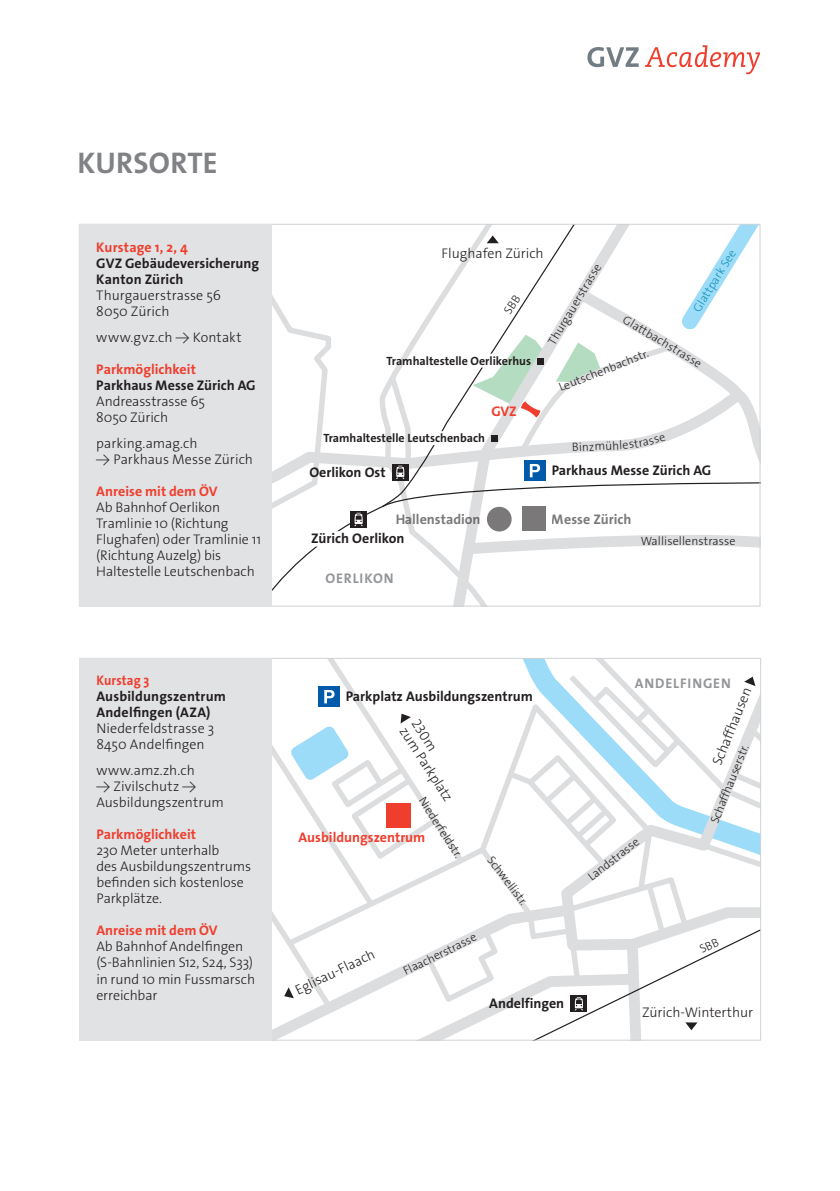
<style>
.page{position:relative;width:840px;height:1191px;background:#fff}
.page>*{position:absolute;margin:0;border:0;box-sizing:border-box;transform-origin:0 0}
.t1{font:30px "The Sans LP7 Bld";letter-spacing:.01em;color:#808285}
.t2{font:14px/16px "The Sans LP3 Lig";letter-spacing:-.005em;color:#231f20}
.t3{font:14px/16px "The Sans LP7 Bld";color:#231f20}
.t4{font:14px "The Sans LP7 Bld";color:#ef3e2e}
.t5{font:14px "The Sans LP7 Bld";letter-spacing:.06em;color:#939598}
.t6{font:14px "The Sans LP3 Lig";letter-spacing:.015em;color:#231f20}
.t7{font:14px "The Sans LP7 Bld";color:#ef3e2e;scale:.92 1}
.t8{font:12px "The Sans LP3 Lig";letter-spacing:.01em;color:#231f20}
.t9{font:12px "The Sans LP7 Bld";color:#231f20}
.t10{font:12px "The Sans LP3 Lig";color:#1092b8}
</style>
<div class="page">
<svg style="left:587px;top:47px;width:51px;height:20px"></svg>
<svg style="left:645px;top:45px;width:114px;height:29px"></svg>
<svg style="left:272px;top:911px;width:12px;height:127px"></svg>
<div style="left:79px;top:658px;width:193px;height:382px;background:#e1e2e4"></div>
<svg style="left:333px;top:453px;width:44px;height:14px"></svg>
<svg style="left:272px;top:295px;width:61px;height:183px"></svg>
<svg style="left:272px;top:478px;width:105px;height:113px"></svg>
<svg style="left:350px;top:511px;width:16px;height:16px"></svg>
<svg style="left:354px;top:513px;width:8px;height:13px"></svg>
<svg style="left:314px;top:531px;width:29px;height:15px"></svg>
<div style="left:79px;top:224px;width:193px;height:382px;background:#e1e2e4"></div>
<svg style="left:284px;top:669px;width:476px;height:371px"></svg>
<svg style="left:377px;top:224px;width:382px;height:382px"></svg>
<h1 class="t1" style="left:77px;top:144px;width:142px">KURSORTE</h1>
<p class="t4" style="left:96px;top:238px;width:93px">Kurstage 1, 2, 4</p>
<p class="t3" style="left:96px;top:255px;width:164px">GVZ Gebäudeversicherung<br>Kanton Zürich</p>
<p class="t2" style="left:96px;top:287px;width:126px">Thurgauerstrasse 56<br>8050 Zürich</p>
<p class="t6" style="left:96px;top:328px;width:147px">www.gvz.ch → Kontakt</p>
<p class="t4" style="left:96px;top:360px;width:101px">Parkmöglichkeit</p>
<p class="t3" style="left:96px;top:377px;width:161px">Parkhaus Messe Zürich AG</p>
<p class="t2" style="left:96px;top:393px;width:110px">Andreasstrasse 65<br>8050 Zürich</p>
<p class="t2" style="left:96px;top:435px;width:103px">parking.amag.ch</p>
<p class="t2" style="left:96px;top:451px;width:158px">→ Parkhaus Messe Zürich</p>
<p class="t4" style="left:96px;top:482px;width:123px">Anreise mit dem ÖV</p>
<p class="t2" style="left:96px;top:499px;width:166px">Ab Bahnhof Oerlikon<br>Tramlinie 10 (Richtung<br>Flughafen) oder Tramlinie 11 (Richtung Auzelg) bis<br>Haltestelle Leutschenbach</p>
<p class="t2" style="left:441px;top:245px;width:104px">Flughafen Zürich</p>
<p class="t10" style="left:689px;top:307px;width:73px;rotate:-59deg">Glattpark See</p>
<p class="t8" style="left:544px;top:340px;width:94px;rotate:-59deg">Thurgauerstrasse</p>
<p class="t8" style="left:627px;top:312px;width:91px;rotate:31deg">Glattbachstrasse</p>
<p class="t8" style="left:556px;top:381px;width:97px;rotate:-22deg">Leutschenbachstr.</p>
<p class="t9" style="left:386px;top:353px;width:146px">Tramhaltestelle Oerlikerhus</p>
<p class="t4" style="left:491px;top:402px;width:27px">GVZ</p>
<p class="t9" style="left:323px;top:430px;width:163px">Tramhaltestelle Leutschenbach</p>
<p class="t3" style="left:309px;top:464px;width:78px">Oerlikon Ost</p>
<p class="t8" style="left:581px;top:439px;width:42px;rotate:-3deg">nzmühl</p>
<p class="t3" style="left:551px;top:463px;width:161px">Parkhaus Messe Zürich AG</p>
<p class="t3" style="left:395px;top:511px;width:87px">Hallenstadion</p>
<p class="t3" style="left:551px;top:511px;width:81px">Messe Zürich</p>
<p class="t3" style="left:311px;top:530px;width:95px">Zürich Oerlikon</p>
<p class="t8" style="left:640px;top:533px;width:96px">Wallisellenstrasse</p>
<p class="t5" style="left:325px;top:569px;width:70px">OERLIKON</p>
<p class="t7" style="left:96px;top:671px;width:59px">Kurstag 3</p>
<p class="t3" style="left:96px;top:688px;width:131px">Ausbildungszentrum<br>Andelfingen (AZA)</p>
<p class="t2" style="left:96px;top:720px;width:119px">Niederfeldstrasse 3<br>8450 Andelfingen</p>
<p class="t2" style="left:96px;top:762px;width:100px">www.amz.zh.ch</p>
<p class="t2" style="left:96px;top:778px;width:129px">→ Zivilschutz →<br>Ausbildungszentrum</p>
<p class="t4" style="left:96px;top:825px;width:101px">Parkmöglichkeit</p>
<p class="t2" style="left:96px;top:843px;width:156px">230 Meter unterhalb<br>des Ausbildungszentrums befinden sich kostenlose<br>Parkplätze.</p>
<p class="t4" style="left:96px;top:921px;width:123px">Anreise mit dem ÖV</p>
<p class="t2" style="left:96px;top:939px;width:160px">Ab Bahnhof Andelfingen (S-Bahnlinien S12, S24, S33) in rund 10 min Fussmarsch erreichbar</p>
<p class="t3" style="left:345px;top:688px;width:188px">Parkplatz Ausbildungszentrum</p>
<p class="t2" style="left:420px;top:717px;width:87px;line-height:14px;rotate:57deg">230m<br>zum Parkplatz</p>
<p class="t8" style="left:428px;top:793px;width:71px;rotate:57deg">Niederfeldstr.</p>
<p class="t4" style="left:298px;top:828px;width:128px">Ausbildungszentrum</p>
<p class="t8" style="left:496px;top:852px;width:60px;rotate:53deg">Schw ellistr.</p>
<p class="t2" style="left:292px;top:983px;width:88px;rotate:-26deg">Eglisau-Flaach</p>
<p class="t8" style="left:400px;top:964px;width:81px;rotate:-26deg">Flaacherstrasse</p>
<p class="t3" style="left:489px;top:995px;width:76px">Andelfingen</p>
<p class="t5" style="left:634px;top:674px;width:97px">ANDELFINGEN</p>
<p class="t2" style="left:708px;top:761px;width:84px;rotate:-68deg">Schaffhausen</p>
<p class="t8" style="left:706px;top:820px;width:85px;rotate:-68deg">Schaffhauserstr.</p>
<p class="t8" style="left:584px;top:871px;width:63px;rotate:-38deg">Landstrasse</p>
<p class="t2" style="left:642px;top:1004px;width:112px">Zürich-Winterthur</p>
</div>
